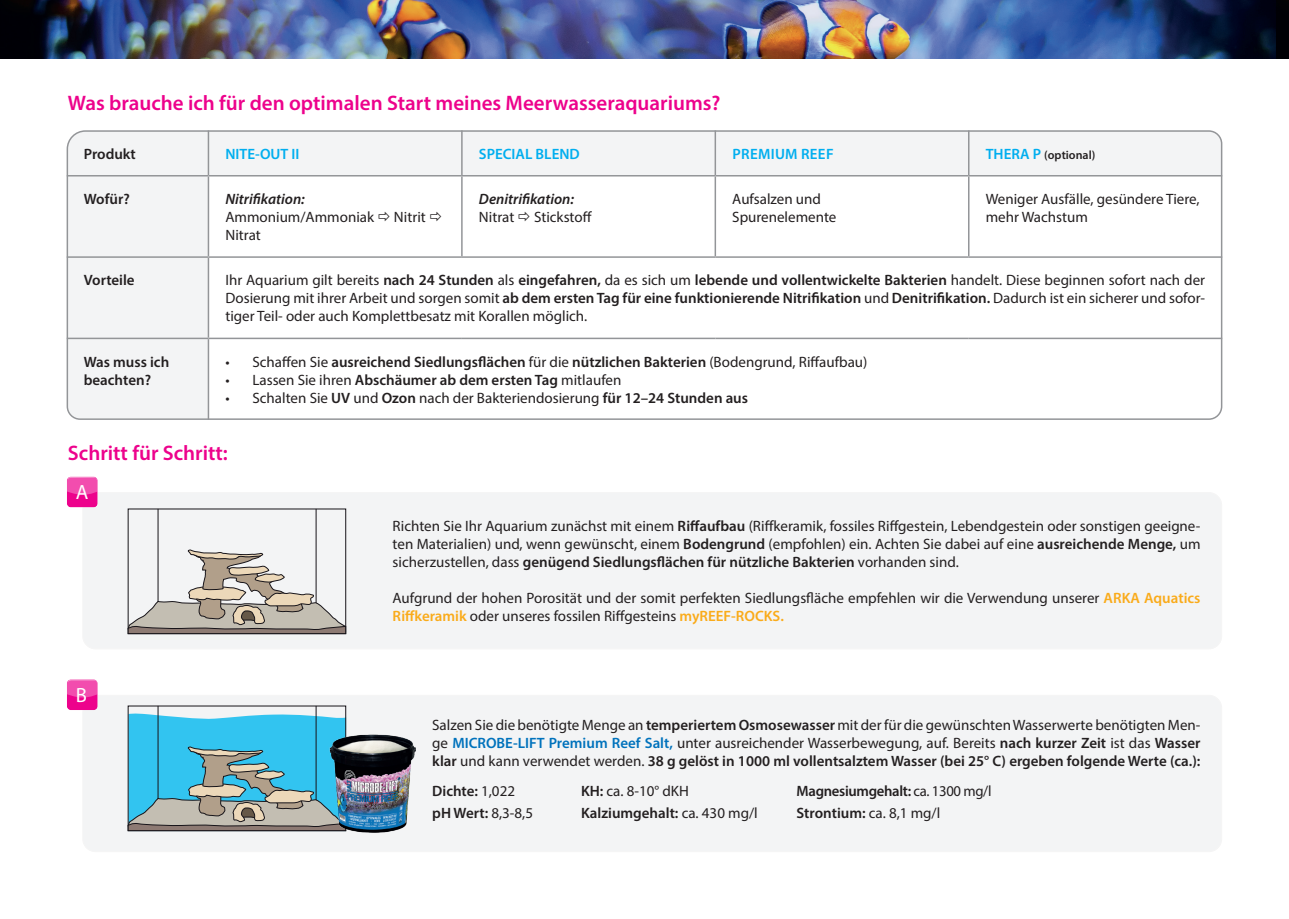
<style>
.page{position:relative;width:1289px;height:919px;background:#fff}
.page>*{position:absolute;margin:0;border:0;box-sizing:border-box;transform-origin:0 0}
.t1{font:600 21px "Myriad Pro";color:#ed028c}
.t2{font:20.55px "Myriad Pro";color:#fff}
.t3{font:15px/18px "Myriad Pro";color:#231f20}
.t4{font:600 15px/22.5px "Myriad Pro";color:#231f20}
.t5{font:600 15px/22.5px "Myriad Pro";letter-spacing:-.02em;color:#231f20}
.t6{font:italic 600 15px "Myriad Pro";color:#231f20}
.t7{font:600 15px "Myriad Pro";color:#00aeef}
.t8{font:600 15px "Myriad Pro";letter-spacing:.02em;color:#00aeef}
.t9{font:600 12px "Myriad Pro";color:#231f20}
.s1{font-size:15px;color:#00aeef}
.s2{font-weight:600}
.s3{font-weight:400}
.s4{font-weight:600;color:#faab1a}
.s5{font-weight:600;color:#0072bc}
</style>
<div class="page">
<div style="left:82px;top:493px;width:1140px;height:155px;background:#f3f4f5"></div>
<svg style="left:67px;top:476px;width:31px;height:31px"></svg>
<hr style="left:158px;top:509px;width:1px;height:97px;background:#171419">
<hr style="left:316px;top:509px;width:1px;height:98px;background:#171419">
<svg style="left:127px;top:549px;width:219px;height:85px"></svg>
<div style="left:82px;top:695px;width:1140px;height:157px;background:#f3f4f5"></div>
<svg style="left:67px;top:679px;width:31px;height:31px"></svg>
<hr style="left:158px;top:705px;width:1px;height:98px;background:#171419">
<hr style="left:316px;top:705px;width:1px;height:98px;background:#171419">
<svg style="left:127px;top:713px;width:219px;height:118px;background:#64b4c8"></svg>
<img style="left:327px;top:731px;width:92px;height:104px">
<hr style="left:67px;top:175px;width:141px;height:1px;background:#939598">
<hr style="left:968px;top:175px;width:254px;height:1px;background:#939598">
<hr style="left:67px;top:256px;width:141px;height:2px;background:#939598">
<hr style="left:968px;top:256px;width:254px;height:2px;background:#939598">
<hr style="left:67px;top:337px;width:141px;height:2px;background:#939598">
<hr style="left:208px;top:339px;width:1px;height:80px;background:#939598">
<hr style="left:968px;top:337px;width:254px;height:2px;background:#939598">
<img style="left:0;top:0;width:1288px;height:58px">
<svg style="left:68px;top:130px;width:1152px;height:288px"></svg>
<h1 class="t1" style="left:68px;top:90px;width:654px">Was brauche ich für den optimalen Start meines Meerwasseraquariums?</h1>
<p class="t4" style="left:84px;top:142px;width:54px">Produkt</p>
<p class="t7" style="left:225px;top:144px;width:76px">NITE-OUT II</p>
<p class="t7" style="left:479px;top:144px;width:102px">SPECIAL BLEND</p>
<p class="t8" style="left:732px;top:144px;width:103px">PREMIUM REEF</p>
<p class="t9" style="left:985px;top:147px;width:111px"><span class="s1">THERA P</span> (optional)</p>
<p class="t4" style="left:84px;top:187px;width:48px">Wofür?</p>
<p class="t6" style="left:225px;top:189px;width:81px">Nitrifikation:</p>
<p class="t3" style="left:225px;top:208px;width:150px">Ammonium/Ammoniak</p>
<p class="t3" style="left:394px;top:208px;width:33px">Nitrit</p>
<p class="t3" style="left:225px;top:226px;width:37px">Nitrat</p>
<p class="t6" style="left:479px;top:189px;width:97px">Denitrifikation:</p>
<p class="t3" style="left:479px;top:208px;width:37px">Nitrat</p>
<p class="t3" style="left:534px;top:208px;width:59px">Stickstoff</p>
<p class="t3" style="left:732px;top:190px;width:106px">Aufsalzen und<br>Spurenelemente</p>
<p class="t3" style="left:985px;top:190px;width:215px">Weniger Ausfälle, gesündere Tiere, mehr Wachstum</p>
<p class="t4" style="left:84px;top:269px;width:52px">Vorteile</p>
<p class="t3" style="left:225px;top:271px;width:981px;text-align:justify">Ihr Aquarium gilt bereits <span class="s2">nach 24 Stunden</span> als <span class="s2">eingefahren,</span> da es sich um <span class="s2">lebende und vollentwickelte Bakterien</span> handelt. Diese beginnen sofort nach der Dosierung mit ihrer Arbeit und sorgen somit <span class="s2">ab dem ersten Tag für eine funktionierende Nitrifikation</span> und <span class="s2">Denitrifikation.</span> Dadurch ist ein sicherer und sofor&shy;tiger Teil- oder auch Komplettbesatz mit Korallen möglich.</p>
<p class="t4" style="left:84px;top:352px;width:87px;line-height:18px">Was muss ich beachten?</p>
<p class="t4" style="left:225px;top:350px;width:643px"><span class="s3">• Schaffen Sie</span> ausreichend Siedlungsflächen <span class="s3">für die</span> nützlichen Bakterien <span class="s3">(Bodengrund, Riffaufbau)</span></p>
<p class="t3" style="left:225px;top:370px;width:397px">• Lassen Sie ihren <span class="s2">Abschäumer ab dem ersten Tag</span> mitlaufen</p>
<p class="t3" style="left:225px;top:388px;width:524px">• Schalten Sie <span class="s2">UV</span> und <span class="s2">Ozon</span> nach der Bakteriendosierung <span class="s2">für 12–24 Stunden aus</span></p>
<h1 class="t1" style="left:68px;top:440px;width:161px">Schritt für Schritt:</h1>
<h2 class="t2" style="left:76px;top:479px;width:14px">A</h2>
<h2 class="t2" style="left:76px;top:682px;width:13px">B</h2>
<p class="t3" style="left:392px;top:517px;width:809px;text-align:justify">Richten Sie Ihr Aquarium zunächst mit einem <span class="s2">Riffaufbau</span> (Riffkeramik, fossiles Riffgestein, Lebendgestein oder sonstigen geeigne&shy;ten Materialien) und, wenn gewünscht, einem <span class="s2">Bodengrund</span> (empfohlen) ein. Achten Sie dabei auf eine <span class="s2">ausreichende Menge,</span> um sicherzustellen, dass <span class="s2">genügend Siedlungsflächen für nützliche Bakterien</span> vorhanden sind.</p>
<p class="t3" style="left:392px;top:589px;width:809px">Aufgrund der hohen Porosität und der somit perfekten Siedlungsfläche empfehlen wir die Verwendung unserer <span class="s4">ARKA Aquatics<br>Riffkeramik</span> oder unseres fossilen Riffgesteins <span class="s4">myREEF-ROCKS.</span></p>
<p class="t3" style="left:432px;top:715px;width:769px;text-align:justify">Salzen Sie die benötigte Menge an <span class="s2">temperiertem Osmosewasser</span> mit der für die gewünschten Wasserwerte benötigten Men&shy;ge <span class="s5">MICROBE-LIFT Premium Reef Salt,</span> unter ausreichender Wasserbewegung, auf. Bereits <span class="s2">nach kurzer Zeit</span> ist das <span class="s2">Wasser klar</span> und kann verwendet werden. <span class="s2">38 g gelöst in 1000 ml vollentsalztem Wasser (bei 25° C) ergeben folgende Werte (ca.):</span></p>
<p class="t5" style="left:796px;top:778px;width:196px">Magnesiumgehalt: <span class="s3">ca. 1300 mg/l<br></span>Strontium: <span class="s3">ca. 8,1 mg/l</span></p>
<p class="t4" style="left:432px;top:778px;width:102px">Dichte: <span class="s3">1,022 </span>pH Wert: <span class="s3">8,3-8,5</span></p>
<p class="t3" style="left:581px;top:779px;width:178px;line-height:22.5px"><span class="s2">KH:</span> ca. 8-10° dKH<br><span class="s2">Kalziumgehalt:</span> ca. 430 mg/l</p>
</div>
